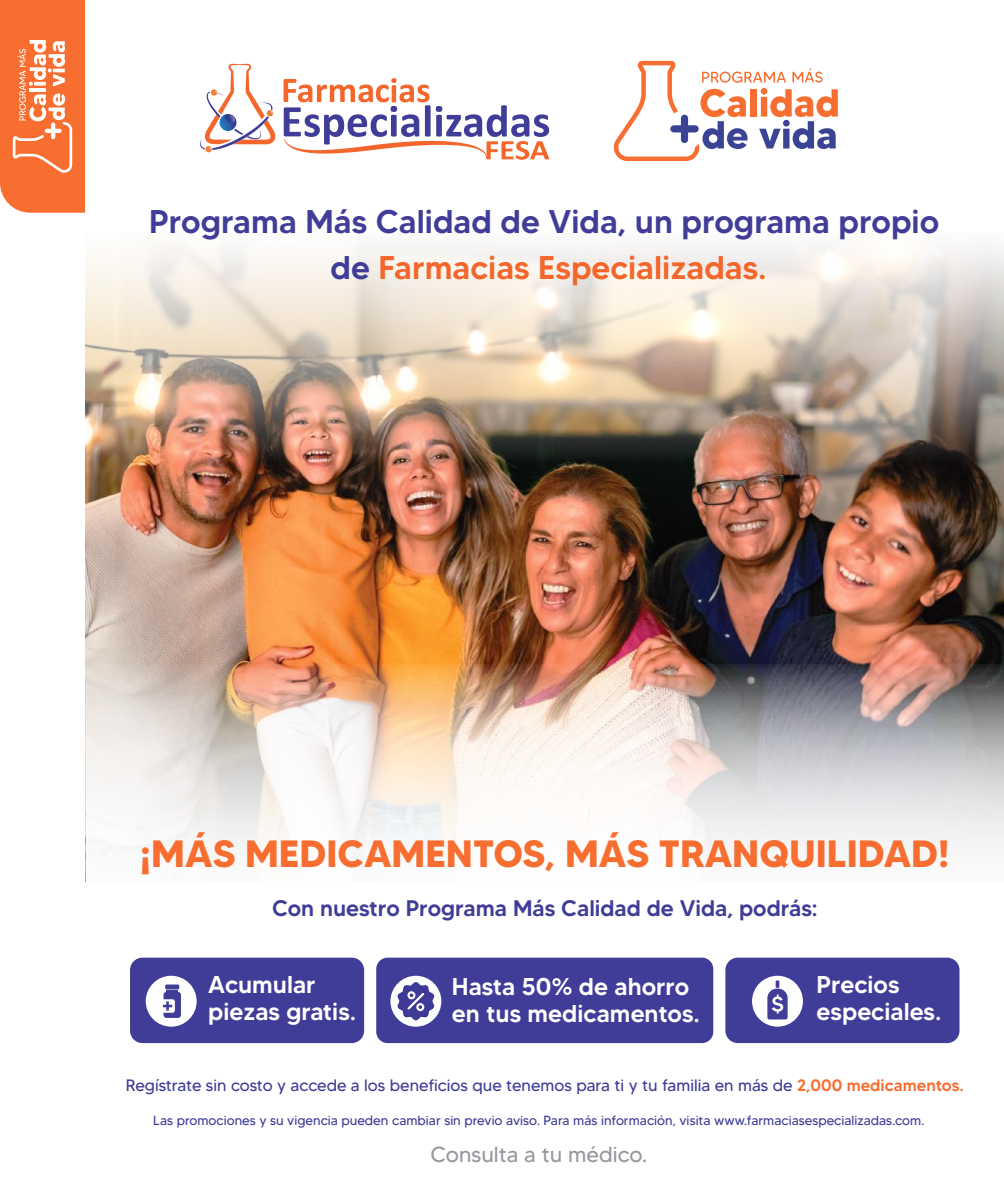
<style>
.page{position:relative;width:1004px;height:1189px;background:#fff}
.page>*{position:absolute;margin:0;border:0;box-sizing:border-box;transform-origin:0 0}
.t1{font:700 37.95px "MADETOMMY";color:#f76e30}
.t2{font:500 32.7px/45.9px "MADETOMMY";color:#3f3d97;text-align:center}
.t3{font:500 24.3px/27px "MADETOMMY";color:#fff}
.t4{font:500 22.5px "MADETOMMY";color:#3f3d97}
.t5{font:21.75px "MADETOMMY";color:#97979e}
.t6{font:16.5px "MADETOMMY";color:#3f3d97}
.t7{font:13.2px "MADETOMMY";color:#3f3d97}
.s1{color:#f4662b}
.s2{font-weight:500;color:#f76e32}
</style>
<div class="page">
<img style="left:85px;top:522px;width:918px;height:141px">
<svg style="left:85px;top:663px;width:918px;height:381px"></svg>
<img style="left:85px;top:0;width:918px;height:522px">
<svg style="left:200px;top:64px;width:75px;height:88px"></svg>
<svg style="left:283px;top:78px;width:266px;height:82px"></svg>
<div style="left:376px;top:957px;width:337px;height:86px;background:#3f3d97;border-radius:11px"></div>
<div style="left:130px;top:957px;width:234px;height:86px;background:#3f3d97;border-radius:12px"></div>
<div style="left:725px;top:957px;width:234px;height:86px;background:#3f3d97;border-radius:12px"></div>
<div style="left:146px;top:975px;width:51px;height:51px;background:#fff;border-radius:50%"></div>
<div style="left:163px;top:991px;width:18px;height:26px;background:#3f3d97;border-radius:3px"></div>
<div style="left:165px;top:984px;width:14px;height:5px;background:#3f3d97"></div>
<svg style="left:161px;top:999px;width:14px;height:13px"></svg>
<svg style="left:166px;top:990px;width:12px;height:1px"></svg>
<svg style="left:163px;top:1000px;width:9px;height:10px"></svg>
<div style="left:752px;top:975px;width:51px;height:51px;background:#fff;border-radius:50%"></div>
<svg style="left:767px;top:980px;width:20px;height:39px"></svg>
<div style="left:390px;top:975px;width:51px;height:51px;background:#fff;border-radius:50%"></div>
<svg style="left:397px;top:981px;width:38px;height:39px"></svg>
<svg style="left:613px;top:61px;width:224px;height:100px"></svg>
<svg style="left:0;top:0;width:85px;height:213px;background:#f77f49"></svg>
<h2 class="t2" style="left:149px;top:198px;width:791px">Programa Más Calidad de Vida, un programa propio de <span class="s1">Farmacias Especializadas.</span></h2>
<h1 class="t1" style="left:140px;top:829px;width:811px">¡MÁS MEDICAMENTOS, MÁS TRANQUILIDAD!</h1>
<h3 class="t4" style="left:272px;top:893px;width:547px">Con nuestro Programa Más Calidad de Vida, podrás:</h3>
<h3 class="t3" style="left:208px;top:970px;width:149px">Acumular piezas gratis.</h3>
<h3 class="t3" style="left:816px;top:970px;width:126px">Precios especiales.</h3>
<h3 class="t3" style="left:452px;top:973px;width:249px">Hasta 50% de ahorro en tus medicamentos.</h3>
<p class="t6" style="left:126px;top:1074px;width:839px">Regístrate sin costo y accede a los beneficios que tenemos para ti y tu familia en más de <span class="s2">2,000 medicamentos.</span></p>
<p class="t7" style="left:153px;top:1111px;width:772px">Las promociones y su vigencia pueden cambiar sin previo aviso. Para más información, visita www.farmaciasespecializadas.com.</p>
<h3 class="t5" style="left:430px;top:1140px;width:218px">Consulta a tu médico.</h3>
</div>
